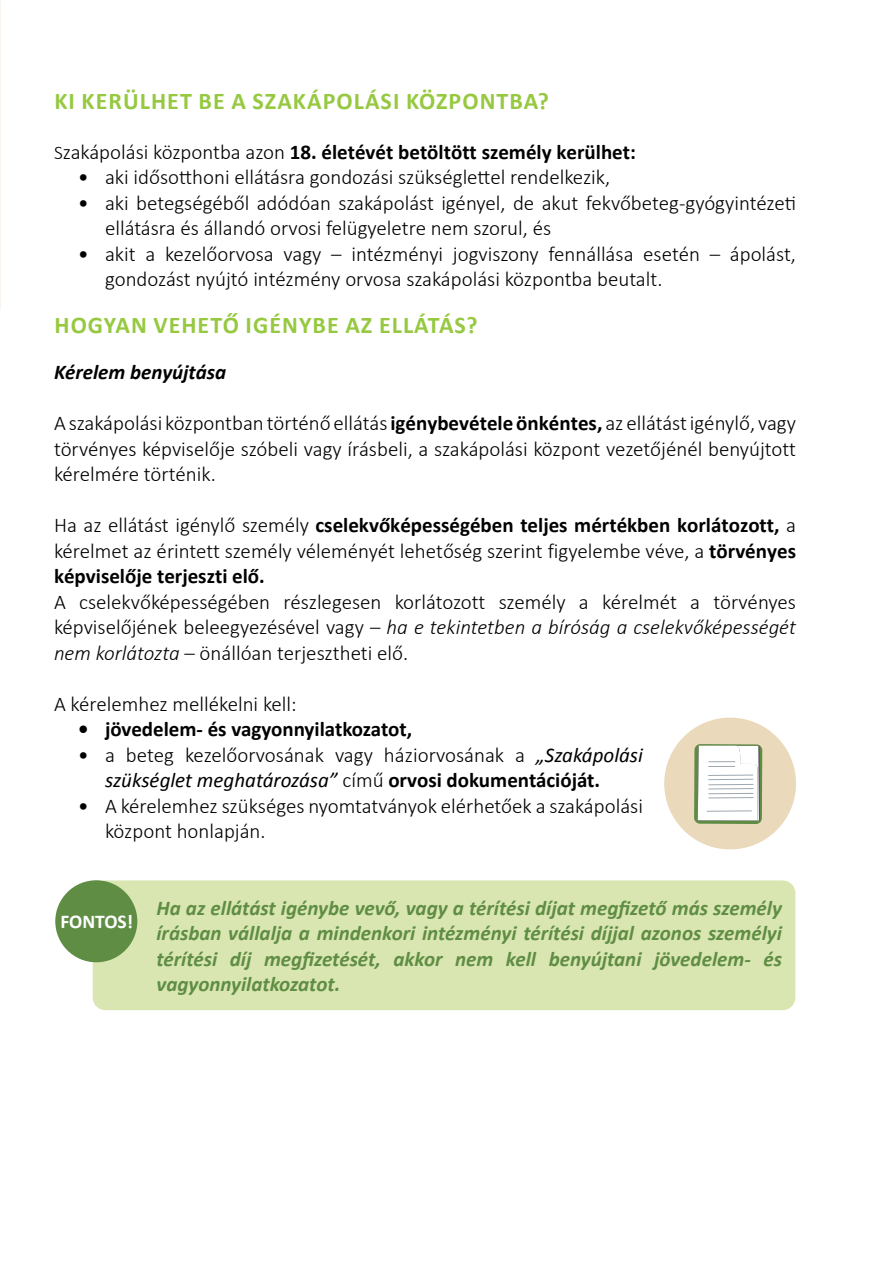
<style>
.page{position:relative;width:893px;height:1263px;background:#fff}
.page>*{position:absolute;margin:0;border:0;box-sizing:border-box;transform-origin:0 0}
.t1{font:700 24px "Calibri";letter-spacing:.045em;color:#96c940}
.t2{font:300 21px/25.5px "Calibri";color:#000}
.t3{font:italic 700 21px/25.5px "Calibri";color:#5f8d44;text-align:justify}
.t4{font:700 21px "Calibri";color:#000}
.t5{font:italic 700 21px "Calibri";color:#000}
.t6{font:700 19.5px "Calibri";color:#fff}
.s1{font-weight:300;font-size:19.5px}
.s2{font-weight:300}
.s3{font-weight:400}
.s4{font-weight:700}
.s5{font-style:italic}
.s6{font-weight:400;font-style:italic}
</style>
<div class="page">
<div style="left:93px;top:880px;width:702px;height:130px;background:#d9e6b1;border-radius:13px"></div>
<div style="left:55px;top:880px;width:82px;height:82px;background:#5f8d44;border-radius:50%"></div>
<div style="left:664px;top:718px;width:132px;height:131px;background:#ead9bb;border-radius:50%"></div>
<svg style="left:694px;top:744px;width:68px;height:80px"></svg>
<svg style="left:698px;top:746px;width:62px;height:74px;background:#f6f7f6"></svg>
<hr style="left:708px;top:775px;width:45px;height:1px;background:#9ea8b0">
<hr style="left:708px;top:779px;width:45px;height:1px;background:#9ea8b0">
<hr style="left:708px;top:784px;width:45px;height:1px;background:#9ea8b0">
<hr style="left:708px;top:788px;width:45px;height:1px;background:#9ea8b0">
<hr style="left:708px;top:793px;width:45px;height:1px;background:#9ea8b0">
<hr style="left:708px;top:797px;width:45px;height:1px;background:#9ea8b0">
<hr style="left:707px;top:810px;width:45px;height:2px;background:#9ea8b0">
<p class="t1" style="left:54px;top:84px;width:496px">KI KERÜLHET BE A SZAKÁPOLÁSI KÖZPONTBA?</p>
<p class="t4" style="left:54px;top:137px;width:583px"><span class="s1">S</span><span class="s2">zakápolási központba azon</span> 18. életévét betöltött személy kerülhet:</p>
<p class="t2" style="left:78px;top:164px;width:534px"><span class="s3">•</span> aki idősotthoni ellátásra gondozási szükséglettel rendelkezik,</p>
<p class="t2" style="left:105px;top:190px;width:692px;text-indent:-27px"><span class="s3">•</span> aki betegségéből adódóan szakápolást igényel, de akut fekvőbeteg-gyógyintézeti ellátásra és állandó orvosi felügyeletre nem szorul, és</p>
<p class="t2" style="left:105px;top:241px;width:692px;text-indent:-27px"><span class="s3">•</span> akit a kezelőorvosa vagy – intézményi jogviszony fennállása esetén – ápolást, gondozást nyújtó intézmény orvosa szakápolási központba beutalt.</p>
<p class="t1" style="left:54px;top:308px;width:425px">HOGYAN VEHETŐ IGÉNYBE AZ ELLÁTÁS?</p>
<p class="t5" style="left:54px;top:357px;width:174px">Kérelem benyújtása</p>
<p class="t2" style="left:54px;top:410px;width:743px;text-align:justify">A szakápolási központban történő ellátás <span class="s4">igénybevétele önkéntes,</span> az ellátást igénylő, vagy törvényes képviselője szóbeli vagy írásbeli, a szakápolási központ vezetőjénél benyújtott kérelmére történik.</p>
<p class="t2" style="left:54px;top:512px;width:743px;text-align:justify">Ha az ellátást igénylő személy <span class="s4">cselekvőképességében teljes mértékben korlátozott,</span> a kérelmet az érintett személy véleményét lehetőség szerint figyelembe véve, a <span class="s4">törvényes képviselője terjeszti elő.</span></p>
<p class="t2" style="left:54px;top:589px;width:744px;text-align:justify">A cselekvőképességében részlegesen korlátozott személy a kérelmét a törvényes képviselőjének beleegyezésével vagy – <span class="s5">ha e tekintetben a bíróság a cselekvőképességét nem korlátozta</span> – önállóan terjesztheti elő.</p>
<p class="t2" style="left:54px;top:691px;width:244px">A kérelemhez mellékelni kell:</p>
<p class="t4" style="left:78px;top:714px;width:336px">• jövedelem- és vagyonnyilatkozatot,</p>
<p class="t2" style="left:105px;top:742px;width:539px;text-indent:-27px"><span class="s3">•</span> a beteg kezelőorvosának vagy háziorvosának a <span class="s6">„Szakápolási szükséglet meghatározása”</span> című <span class="s4">orvosi dokumentációját.</span></p>
<p class="t2" style="left:105px;top:793px;width:539px;text-indent:-27px"><span class="s3">•</span> A kérelemhez szükséges nyomtatványok elérhetőek a szakápolási központ honlapján.</p>
<p class="t6" style="left:60px;top:908px;width:74px">FONTOS!</p>
<p class="t3" style="left:156px;top:894px;width:627px">Ha az ellátást igénybe vevő, vagy a térítési díjat megfizető más személy írásban vállalja a mindenkori intézményi térítési díjjal azonos személyi térítési díj megfizetését, akkor nem kell benyújtani jövedelem- és vagyonnyilatkozatot.</p>
</div>
